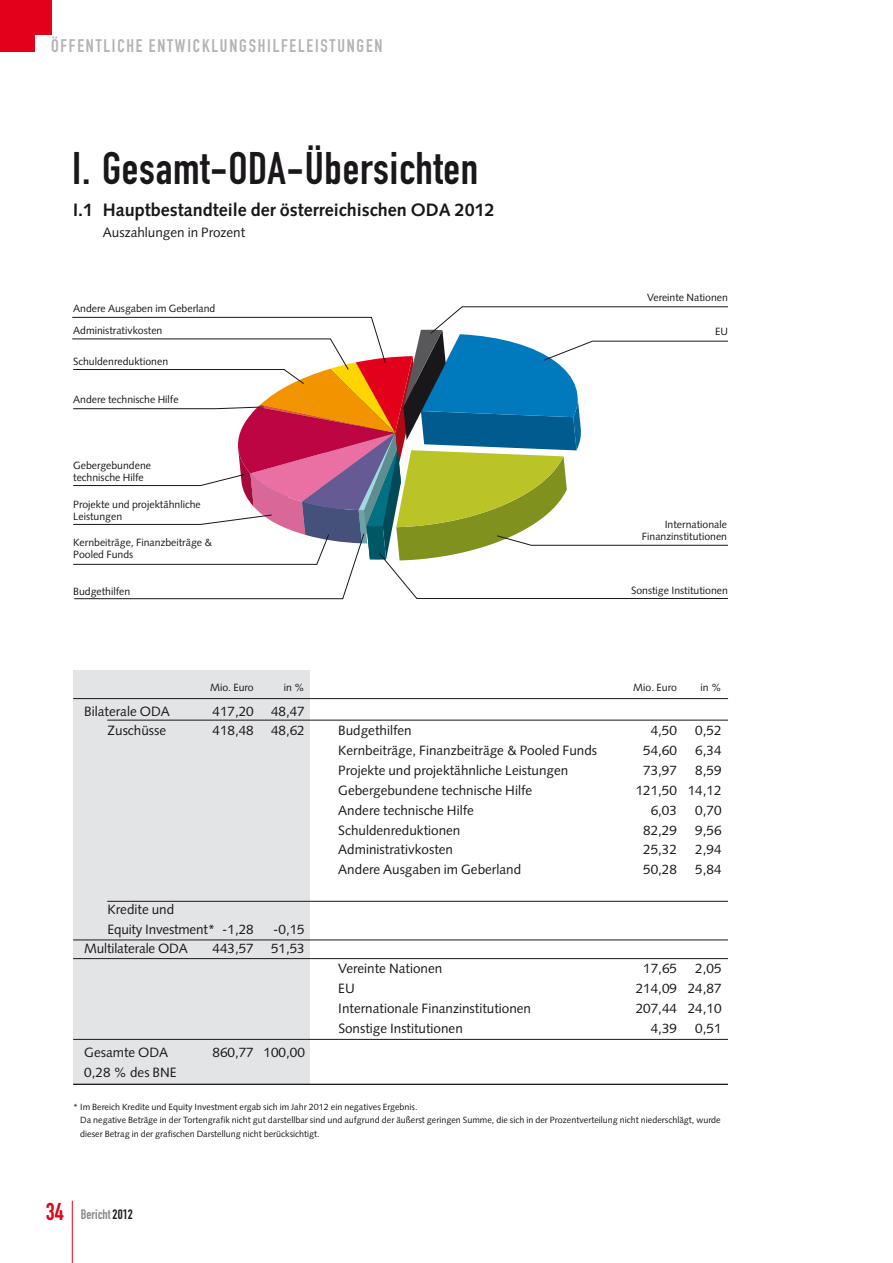
<style>
.page{position:relative;width:893px;height:1263px;background:#fff}
.page>*{position:absolute;margin:0;border:0;box-sizing:border-box;transform-origin:0 0}
.t1{font:45px "DIN Engschrift";letter-spacing:.015em;color:#1a171b}
.t2{font:700 18px "Syntax";color:#1a171b}
.t3{font:18px "DIN Engschrift";letter-spacing:.1em;color:#b1b3b4}
.t4{font:13.5px/19.8px "Syntax";color:#1a171b}
.t5{font:13.5px "DIN Engschrift";color:#87888a}
.t6{font:10.5px/12px "Syntax";color:#1a171b}
.t7{font:9px/13.5px "Syntax";color:#1a171b}
.s1{font-size:24px;color:#e2001a}
.s2{color:#1a171b}
</style>
<div class="page">
<div style="left:0;top:0;width:51px;height:34px;background:#e2001a"></div>
<div style="left:0;top:0;width:34px;height:51px;background:#e2001a"></div>
<div style="left:73px;top:671px;width:237px;height:414px;background:#e3e4e5"></div>
<hr style="left:73px;top:698px;width:655px;height:1px;background:#1a171b">
<hr style="left:107px;top:720px;width:621px;height:1px;background:#1a171b">
<hr style="left:73px;top:958px;width:655px;height:1px;background:#1a171b">
<hr style="left:73px;top:1039px;width:655px;height:1px;background:#1a171b">
<hr style="left:73px;top:940px;width:655px;height:1px;background:#1a171b">
<hr style="left:73px;top:1084px;width:655px;height:1px;background:#1a171b">
<hr style="left:107px;top:901px;width:621px;height:1px;background:#1a171b">
<svg style="left:72px;top:306px;width:656px;height:293px"></svg>
<hr style="left:72px;top:1201px;width:1px;height:62px;background:#e2001a">
<h2 class="t3" style="left:51px;top:35px;width:333px">ÖFFENTLICHE ENTWICKLUNGSHILFELEISTUNGEN</h2>
<h1 class="t1" style="left:72px;top:142px;width:408px">I. GESAMT-ODA-ÜBERSICHTEN</h1>
<h2 class="t2" style="left:73px;top:200px;width:423px">I.1 Hauptbestandteile der österreichischen ODA 2012</h2>
<p class="t4" style="left:103px;top:223px;width:144px">Auszahlungen in Prozent</p>
<p class="t6" style="left:73px;top:302px;width:144px">Andere Ausgaben im Geberland</p>
<p class="t6" style="left:73px;top:324px;width:91px">Administrativkosten</p>
<p class="t6" style="left:73px;top:355px;width:97px">Schuldenreduktionen</p>
<p class="t6" style="left:73px;top:394px;width:107px">Andere technische Hilfe</p>
<p class="t6" style="left:73px;top:459px;width:79px">Gebergebundene technische Hilfe</p>
<p class="t6" style="left:647px;top:291px;width:82px">Vereinte Nationen</p>
<p class="t6" style="left:715px;top:326px;width:14px">EU</p>
<p class="t6" style="left:73px;top:498px;width:129px">Projekte und projektähnliche<br>Leistungen</p>
<p class="t6" style="left:642px;top:518px;width:87px;text-align:right">Internationale<br>Finanzinstitutionen</p>
<p class="t6" style="left:73px;top:536px;width:140px">Kernbeiträge, Finanzbeiträge &amp;<br>Pooled Funds</p>
<p class="t6" style="left:73px;top:585px;width:59px">Budgethilfen</p>
<p class="t6" style="left:631px;top:585px;width:98px">Sonstige Institutionen</p>
<p class="t6" style="left:210px;top:681px;width:45px">Mio. Euro</p>
<p class="t6" style="left:284px;top:681px;width:22px">in %</p>
<p class="t6" style="left:633px;top:681px;width:45px">Mio. Euro</p>
<p class="t6" style="left:700px;top:681px;width:22px">in %</p>
<p class="t4" style="left:84px;top:701px;width:87px">Bilaterale ODA</p>
<p class="t4" style="left:212px;top:701px;width:43px">417,20</p>
<p class="t4" style="left:271px;top:701px;width:35px">48,47</p>
<p class="t4" style="left:108px;top:721px;width:60px">Zuschüsse</p>
<p class="t4" style="left:212px;top:721px;width:43px">418,48</p>
<p class="t4" style="left:271px;top:721px;width:35px">48,62</p>
<p class="t4" style="left:338px;top:721px;width:75px">Budgethilfen</p>
<p class="t4" style="left:651px;top:721px;width:28px">4,50</p>
<p class="t4" style="left:695px;top:721px;width:28px">0,52</p>
<p class="t4" style="left:338px;top:741px;width:260px">Kernbeiträge, Finanzbeiträge &amp; Pooled Funds</p>
<p class="t4" style="left:643px;top:741px;width:35px">54,60</p>
<p class="t4" style="left:695px;top:741px;width:28px">6,34</p>
<p class="t4" style="left:338px;top:760px;width:232px">Projekte und projektähnliche Leistungen</p>
<p class="t4" style="left:643px;top:760px;width:35px">73,97</p>
<p class="t4" style="left:695px;top:760px;width:28px">8,59</p>
<p class="t4" style="left:338px;top:780px;width:195px">Gebergebundene technische Hilfe</p>
<p class="t4" style="left:636px;top:780px;width:87px">121,50 14,12</p>
<p class="t4" style="left:338px;top:800px;width:137px">Andere technische Hilfe</p>
<p class="t4" style="left:651px;top:800px;width:28px">6,03</p>
<p class="t4" style="left:695px;top:800px;width:28px">0,70</p>
<p class="t4" style="left:338px;top:820px;width:124px">Schuldenreduktionen</p>
<p class="t4" style="left:643px;top:820px;width:35px">82,29</p>
<p class="t4" style="left:695px;top:820px;width:28px">9,56</p>
<p class="t4" style="left:338px;top:840px;width:116px">Administrativkosten</p>
<p class="t4" style="left:643px;top:840px;width:35px">25,32</p>
<p class="t4" style="left:695px;top:840px;width:28px">2,94</p>
<p class="t4" style="left:338px;top:859px;width:184px">Andere Ausgaben im Geberland</p>
<p class="t4" style="left:643px;top:859px;width:35px">50,28</p>
<p class="t4" style="left:695px;top:859px;width:28px">5,84</p>
<p class="t4" style="left:108px;top:899px;width:148px">Kredite und<br>Equity Investment* -1,28</p>
<p class="t4" style="left:273px;top:919px;width:33px">-0,15</p>
<p class="t4" style="left:84px;top:939px;width:105px">Multilaterale ODA</p>
<p class="t4" style="left:213px;top:939px;width:43px">443,57</p>
<p class="t4" style="left:271px;top:939px;width:35px">51,53</p>
<p class="t4" style="left:338px;top:959px;width:105px">Vereinte Nationen</p>
<p class="t4" style="left:643px;top:959px;width:35px">17,65</p>
<p class="t4" style="left:695px;top:959px;width:28px">2,05</p>
<p class="t4" style="left:338px;top:978px;width:18px">EU</p>
<p class="t4" style="left:636px;top:978px;width:87px">214,09 24,87</p>
<p class="t4" style="left:338px;top:998px;width:194px">Internationale Finanzinstitutionen</p>
<p class="t4" style="left:636px;top:998px;width:87px">207,44 24,10</p>
<p class="t4" style="left:338px;top:1018px;width:126px">Sonstige Institutionen</p>
<p class="t4" style="left:651px;top:1018px;width:28px">4,39</p>
<p class="t4" style="left:695px;top:1018px;width:28px">0,51</p>
<p class="t4" style="left:84px;top:1042px;width:86px">Gesamte ODA</p>
<p class="t4" style="left:213px;top:1042px;width:94px">860,77 100,00</p>
<p class="t4" style="left:84px;top:1062px;width:94px">0,28 % des BNE</p>
<p class="t7" style="left:80px;top:1100px;width:642px;text-indent:-7px">* Im Bereich Kredite und Equity Investment ergab sich im Jahr 2012 ein negatives Ergebnis.<br>Da negative Beträge in der Tortengrafik nicht gut darstellbar sind und aufgrund der äußerst geringen Summe, die sich in der Prozentverteilung nicht niederschlägt, wurde dieser Betrag in der grafischen Darstellung nicht berücksichtigt.</p>
<p class="t5" style="left:46px;top:1207px;width:88px"><span class="s1">34</span> BERICHT <span class="s2">2012</span></p>
</div>
